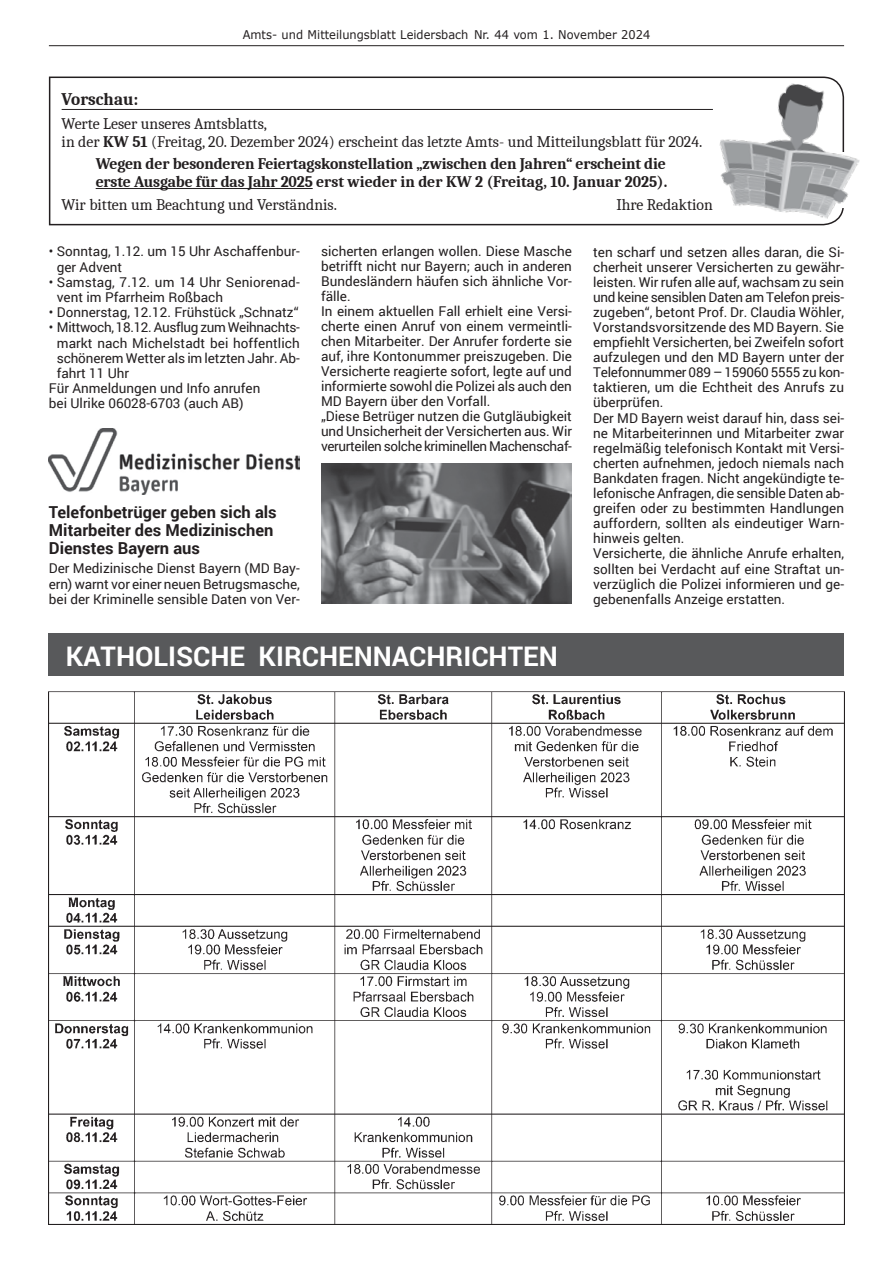
<style>
.page{position:relative;width:893px;height:1263px;background:#fff}
.page>*{position:absolute;margin:0;border:0;box-sizing:border-box;transform-origin:0 0}
.t1{font:700 27px "Roboto";color:#fff}
.t2{font:700 17.25px "Caladea";color:#231f20}
.t3{font:700 16.5px/18.1px "Roboto";color:#231f20}
.t4{font:15.75px/18px "Caladea";color:#231f20}
.t5{font:700 15.75px/18px "Caladea";letter-spacing:-.01em;color:#231f20}
.t6{font:13.5px/15.1px "Roboto";color:#231f20}
.t7{font:13.5px "Roboto";letter-spacing:-.025em;color:#231f20}
.t8{font:12px "Verdana";color:#231f20;scale:.95 1}
.s1{font-weight:700}
</style>
<div class="page">
<hr style="left:49px;top:45px;width:795px;height:1px;background:#231f20">
<img style="left:49px;top:428px;width:251px;height:66px">
<div style="left:49px;top:634px;width:795px;height:42px;background:#58595b"></div>
<img style="left:49px;top:692px;width:795px;height:533px">
<img style="left:321px;top:463px;width:251px;height:141px">
<svg style="left:48px;top:76px;width:787px;height:150px"></svg>
<hr style="left:62px;top:109px;width:651px;height:1px;background:#231f20">
<hr style="left:96px;top:188px;width:217px;height:1px;background:#231f20">
<img style="left:711px;top:76px;width:149px;height:146px">
<p class="t8" style="left:243px;top:27px;width:430px">Amts- und Mitteilungsblatt Leidersbach Nr. 44 vom 1. November 2024</p>
<p class="t2" style="left:62px;top:88px;width:78px">Vorschau:</p>
<p class="t4" style="left:62px;top:114px;width:642px">Werte Leser unseres Amtsblatts,<br>in der <span class="s1">KW 51</span> (Freitag, 20. Dezember 2024) erscheint das letzte Amts- und Mitteilungsblatt für 2024.</p>
<p class="t5" style="left:96px;top:154px;width:573px">Wegen der besonderen Feiertagskonstellation „zwischen den Jahren“ erscheint die erste Ausgabe für das Jahr 2025 erst wieder in der KW 2 (Freitag, 10. Januar 2025).</p>
<p class="t4" style="left:62px;top:195px;width:277px">Wir bitten um Beachtung und Verständnis.</p>
<p class="t4" style="left:616px;top:195px;width:98px">Ihre Redaktion</p>
<p class="t6" style="left:57px;top:243px;width:244px;text-indent:-8px">• Sonntag, 1.12. um 15 Uhr Aschaffenbur&shy;ger Advent</p>
<p class="t6" style="left:57px;top:274px;width:244px;text-indent:-8px">• Samstag, 7.12. um 14 Uhr Seniorenad&shy;vent im Pfarrheim Roßbach</p>
<p class="t6" style="left:49px;top:304px;width:251px">• Donnerstag, 12.12. Frühstück „Schnatz“</p>
<p class="t7" style="left:49px;top:318px;width:252px">• Mittwoch, 18.12. Ausflug zum Weihnachts-</p>
<p class="t6" style="left:57px;top:335px;width:244px">markt nach Michelstadt bei hoffentlich</p>
<p class="t6" style="left:57px;top:350px;width:244px">schönerem Wetter als im letzten Jahr. Ab-</p>
<p class="t6" style="left:57px;top:365px;width:74px">fahrt 11 Uhr</p>
<p class="t6" style="left:49px;top:380px;width:213px">Für Anmeldungen und Info anrufen</p>
<p class="t6" style="left:49px;top:395px;width:196px">bei Ulrike 06028-6703 (auch AB)</p>
<p class="t3" style="left:49px;top:502px;width:229px">Telefonbetrüger geben sich als<br>Mitarbeiter des Medizinischen<br>Dienstes Bayern aus</p>
<p class="t6" style="left:49px;top:561px;width:252px;text-align:justify">Der Medizinische Dienst Bayern (MD Bay&shy;ern) warnt vor einer neuen Betrugsmasche, bei der Kriminelle sensible Daten von Ver-</p>
<p class="t6" style="left:321px;top:244px;width:252px">sicherten erlangen wollen. Diese Masche betrifft nicht nur Bayern; auch in anderen Bundesländern häufen sich ähnliche Vor&shy;fälle.<br>In einem aktuellen Fall erhielt eine Versi&shy;cherte einen Anruf von einem vermeintli&shy;chen Mitarbeiter. Der Anrufer forderte sie auf, ihre Kontonummer preiszugeben. Die Versicherte reagierte sofort, legte auf und informierte sowohl die Polizei als auch den MD Bayern über den Vorfall.<br>„Diese Betrüger nutzen die Gutgläubigkeit und Unsicherheit der Versicherten aus. Wir verurteilen solche kriminellen Machenschaf-</p>
<h1 class="t1" style="left:66px;top:637px;width:18px">Kat</h1>
<h1 class="t1" style="left:116px;top:637px;width:35px">holis</h1>
<h1 class="t1" style="left:193px;top:637px;width:51px">cheKi</h1>
<h1 class="t1" style="left:284px;top:637px;width:73px">rchenna</h1>
<h1 class="t1" style="left:409px;top:637px;width:116px">chrichten</h1>
<p class="t6" style="left:593px;top:244px;width:252px">ten scharf und setzen alles daran, die Si&shy;cherheit unserer Versicherten zu gewähr&shy;leisten. Wir rufen alle auf, wachsam zu sein und keine sensiblen Daten am Telefon preis&shy;zugeben“, betont Prof. Dr. Claudia Wöhler, Vorstandsvorsitzende des MD Bayern. Sie empfiehlt Versicherten, bei Zweifeln sofort aufzulegen und den MD Bayern unter der Telefonnummer 089 – 159060 5555 zu kon&shy;taktieren, um die Echtheit des Anrufs zu überprüfen.<br>Der MD Bayern weist darauf hin, dass sei&shy;ne Mitarbeiterinnen und Mitarbeiter zwar regelmäßig telefonisch Kontakt mit Versi&shy;cherten aufnehmen, jedoch niemals nach Bankdaten fragen. Nicht angekündigte te&shy;lefonische Anfragen, die sensible Daten ab&shy;greifen oder zu bestimmten Handlungen auffordern, sollten als eindeutiger Warn&shy;hinweis gelten.<br>Versicherte, die ähnliche Anrufe erhalten, sollten bei Verdacht auf eine Straftat un&shy;verzüglich die Polizei informieren und ge&shy;gebenenfalls Anzeige erstatten.</p>
</div>
